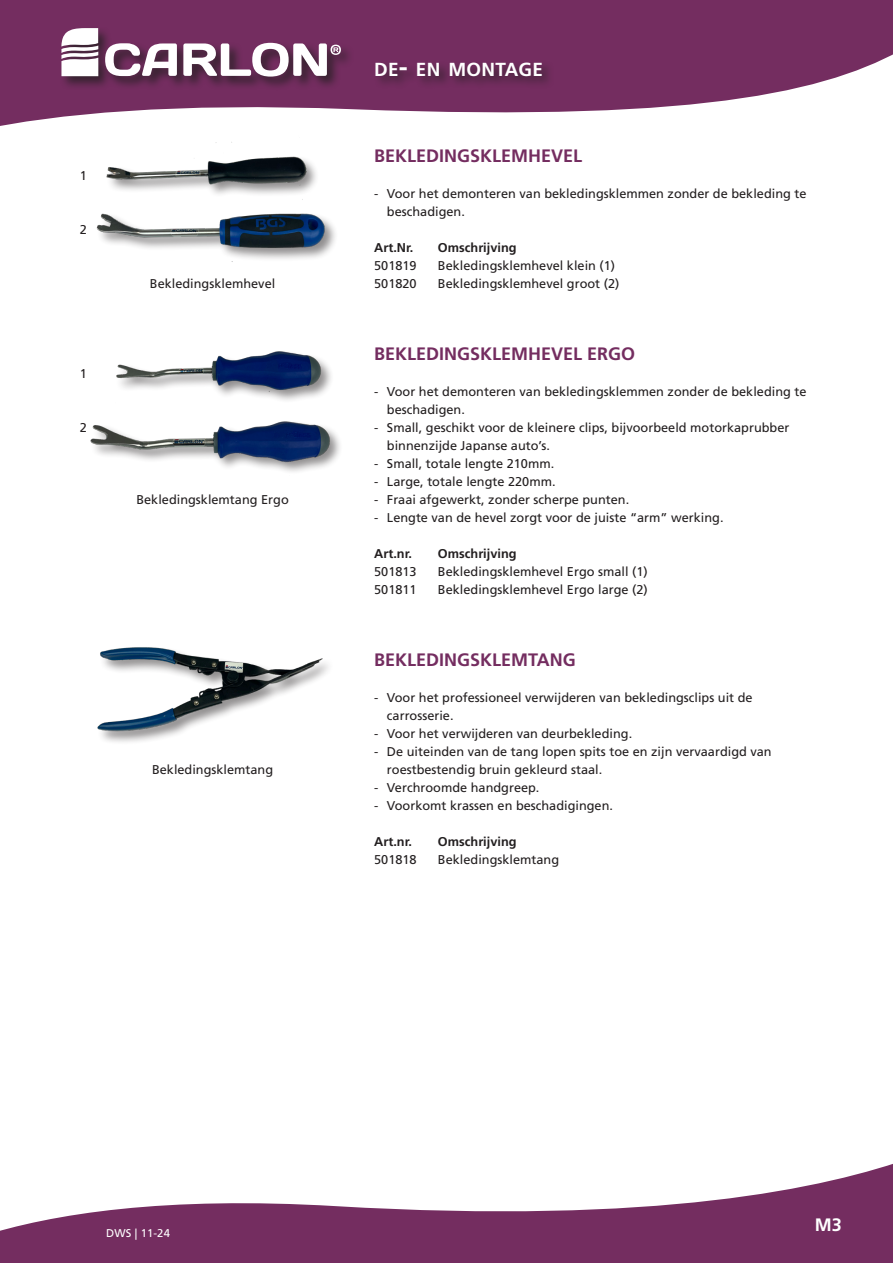
<style>
.page{position:relative;width:893px;height:1263px;background:#fff}
.page>*{position:absolute;margin:0;border:0;box-sizing:border-box;transform-origin:0 0}
.t1{font:700 18.9px "Frutiger LT Std";letter-spacing:.015em;color:#fff}
.t2{font:700 18px "Frutiger LT Std";color:#742d60}
.t3{font:700 18px "Frutiger LT Std";color:#fff}
.omschrijving{font:12.75px/18px "Frutiger LT Std";color:#231f20}
.art_omschr_plat{font:12.75px "Frutiger LT Std";color:#231f20}
.art_omschr_vet{font:700 12.75px "Frutiger LT Std";color:#231f20}
.t4{font:11.25px "Frutiger LT Std";letter-spacing:.01em;color:#fff}
.s1{font-size:27px}
</style>
<div class="page">
<svg style="left:0;top:1164px;width:893px;height:99px;fill:#742d60"></svg>
<svg style="left:0;top:0;width:893px;height:126px;fill:#742d60"></svg>
<div style="left:374px;top:60px;width:182px;height:30px;background:#231f20;opacity:.75"></div>
<div style="left:60px;top:26px;width:294px;height:65px;background:#231f20;opacity:.75"></div>
<svg style="left:105px;top:43px;width:72px;height:33px"></svg>
<svg style="left:183px;top:43px;width:158px;height:34px"></svg>
<svg style="left:61px;top:28px;width:37px;height:48px"></svg>
<img style="left:106px;top:142px;width:209px;height:58px">
<img style="left:96px;top:213px;width:239px;height:49px">
<img style="left:116px;top:351px;width:215px;height:37px">
<img style="left:97px;top:647px;width:232px;height:95px">
<div style="left:90px;top:392px;width:253px;height:83px;background:#231f20;opacity:.5"></div>
<img style="left:90px;top:388px;width:247px;height:87px">
<p class="omschrijving" style="left:80px;top:167px;width:9px">1</p>
<p class="omschrijving" style="left:80px;top:221px;width:9px">2</p>
<p class="omschrijving" style="left:80px;top:365px;width:9px">1</p>
<p class="omschrijving" style="left:80px;top:419px;width:9px">2</p>
<p class="omschrijving" style="left:150px;top:275px;width:127px">Bekledingsklemhevel</p>
<p class="omschrijving" style="left:136px;top:491px;width:154px">Bekledingsklemtang Ergo</p>
<p class="omschrijving" style="left:152px;top:761px;width:123px">Bekledingsklemtang</p>
<p class="t1" style="left:374px;top:58px;width:170px">DE<span class="s1">-</span> EN MONTAGE</p>
<p class="t2" style="left:374px;top:145px;width:210px">BEKLEDINGSKLEMHEVEL</p>
<p class="omschrijving" style="left:387px;top:185px;width:421px;text-indent:-13px">- Voor het demonteren van bekledingsklemmen zonder de bekleding te beschadigen.</p>
<p class="art_omschr_vet" style="left:374px;top:240px;width:41px">Art.Nr.</p>
<p class="art_omschr_vet" style="left:438px;top:240px;width:80px">Omschrijving</p>
<p class="omschrijving" style="left:374px;top:257px;width:44px">501819</p>
<p class="omschrijving" style="left:438px;top:257px;width:179px">Bekledingsklemhevel klein (1)</p>
<p class="omschrijving" style="left:374px;top:275px;width:44px">501820</p>
<p class="omschrijving" style="left:438px;top:275px;width:183px">Bekledingsklemhevel groot (2)</p>
<p class="t2" style="left:374px;top:343px;width:263px">BEKLEDINGSKLEMHEVEL ERGO</p>
<p class="omschrijving" style="left:387px;top:383px;width:421px;text-indent:-13px">- Voor het demonteren van bekledingsklemmen zonder de bekleding te beschadigen.</p>
<p class="omschrijving" style="left:387px;top:419px;width:404px;text-indent:-13px">- Small, geschikt voor de kleinere clips, bijvoorbeeld motorkaprubber binnenzijde Japanse auto’s.</p>
<p class="omschrijving" style="left:374px;top:455px;width:181px">- Small, totale lengte 210mm.</p>
<p class="omschrijving" style="left:374px;top:473px;width:183px">- Large, totale lengte 220mm.</p>
<p class="omschrijving" style="left:374px;top:491px;width:257px">- Fraai afgewerkt, zonder scherpe punten.</p>
<p class="omschrijving" style="left:374px;top:509px;width:351px">- Lengte van de hevel zorgt voor de juiste “arm” werking.</p>
<p class="art_omschr_vet" style="left:374px;top:546px;width:39px">Art.nr.</p>
<p class="art_omschr_vet" style="left:438px;top:546px;width:80px">Omschrijving</p>
<p class="art_omschr_plat" style="left:374px;top:564px;width:44px">501813</p>
<p class="art_omschr_plat" style="left:438px;top:564px;width:211px">Bekledingsklemhevel Ergo small (1)</p>
<p class="art_omschr_plat" style="left:374px;top:582px;width:44px">501811</p>
<p class="art_omschr_plat" style="left:438px;top:582px;width:211px">Bekledingsklemhevel Ergo large (2)</p>
<p class="t2" style="left:374px;top:649px;width:203px">BEKLEDINGSKLEMTANG</p>
<p class="omschrijving" style="left:387px;top:689px;width:367px;text-indent:-13px">- Voor het professioneel verwijderen van bekledingsclips uit de carrosserie.</p>
<p class="omschrijving" style="left:374px;top:725px;width:259px">- Voor het verwijderen van deurbekleding.</p>
<p class="omschrijving" style="left:387px;top:743px;width:386px;text-indent:-13px">- De uiteinden van de tang lopen spits toe en zijn vervaardigd van roestbestendig bruin gekleurd staal.</p>
<p class="omschrijving" style="left:374px;top:779px;width:167px">- Verchroomde handgreep.</p>
<p class="omschrijving" style="left:374px;top:797px;width:240px">- Voorkomt krassen en beschadigingen.</p>
<p class="art_omschr_vet" style="left:374px;top:834px;width:39px">Art.nr.</p>
<p class="art_omschr_vet" style="left:438px;top:834px;width:80px">Omschrijving</p>
<p class="art_omschr_plat" style="left:374px;top:852px;width:44px">501818</p>
<p class="art_omschr_plat" style="left:438px;top:852px;width:123px">Bekledingsklemtang</p>
<p class="t4" style="left:106px;top:1226px;width:65px">DWS | 11-24</p>
<p class="t3" style="left:815px;top:1214px;width:29px">M3</p>
</div>
